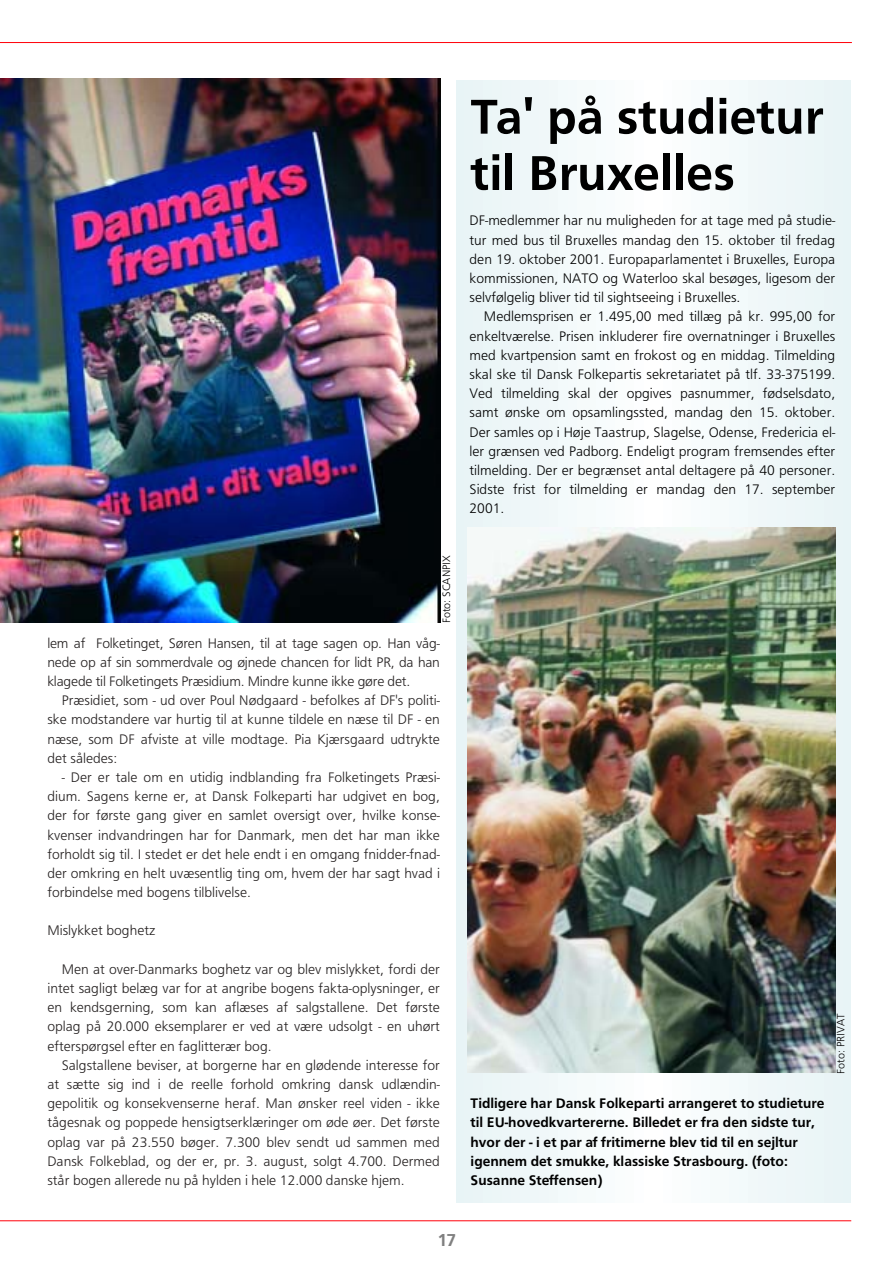
<style>
.page{position:relative;width:893px;height:1262px;background:#fff}
.page>*{position:absolute;margin:0;border:0;box-sizing:border-box;transform-origin:0 0}
.t1{font:50.7px/56.2px "Frutus T Halvfed";color:#000}
.t2{font:18px "Frutus T Halvfed";color:#808080}
.t3{font:14.4px/19.2px "Frutus T Lys";color:#231f1f;text-align:justify}
.t4{font:14.4px/19.2px "Frutus T Lys";color:#000;text-align:justify}
.t5{font:14.4px/19.2px "Frutus T Halvfed";color:#000}
.t6{font:11.25px "Frutus T Lys";color:#000}
</style>
<div class="page">
<hr style="left:0;top:42px;width:851px;height:1px;background:#ff000a">
<hr style="left:0;top:1220px;width:851px;height:1px;background:#ff000a">
<img style="left:0;top:79px;width:440px;height:543px">
<div style="left:456px;top:80px;width:394px;height:1122px;background:#e8f4f6"></div>
<div style="left:492px;top:80px;width:322px;height:1122px;background:#ecf6f7"></div>
<div style="left:539px;top:80px;width:227px;height:1122px;background:#f0f7f9"></div>
<div style="left:568px;top:80px;width:170px;height:1122px;background:#f4fafb"></div>
<div style="left:605px;top:80px;width:95px;height:1122px;background:#f8fcfd"></div>
<div style="left:634px;top:80px;width:38px;height:1122px;background:#fdfeff"></div>
<img style="left:467px;top:527px;width:368px;height:545px">
<p class="t6" style="left:442px;top:623px;width:69px;rotate:-90deg">Foto: SCANPIX</p>
<p class="t3" style="left:47px;top:634px;width:394px">lem af Folketinget, Søren Hansen, til at tage sagen op. Han våg&shy;nede op af sin sommerdvale og øjnede chancen for lidt PR, da han klagede til Folketingets Præsidium. Mindre kunne ikke gøre det.</p>
<p class="t3" style="left:47px;top:692px;width:394px;text-indent:14px">Præsidiet, som - ud over Poul Nødgaard - befolkes af DF's politi&shy;ske modstandere var hurtig til at kunne tildele en næse til DF - en næse, som DF afviste at ville modtage. Pia Kjærsgaard udtrykte det således:</p>
<p class="t3" style="left:47px;top:768px;width:394px;text-indent:14px">- Der er tale om en utidig indblanding fra Folketingets Præsi&shy;dium. Sagens kerne er, at Dansk Folkeparti har udgivet en bog, der for første gang giver en samlet oversigt over, hvilke konse&shy;kvenser indvandringen har for Danmark, men det har man ikke forholdt sig til. I stedet er det hele endt i en omgang fnidder-fnad&shy;der omkring en helt uvæsentlig ting om, hvem der har sagt hvad i forbindelse med bogens tilblivelse.</p>
<p class="t3" style="left:47px;top:922px;width:110px">Mislykket boghetz</p>
<p class="t3" style="left:47px;top:960px;width:394px;text-indent:14px">Men at over-Danmarks boghetz var og blev mislykket, fordi der intet sagligt belæg var for at angribe bogens fakta-oplysninger, er en kendsgerning, som kan aflæses af salgstallene. Det første oplag på 20.000 eksemplarer er ved at være udsolgt - en uhørt efterspørgsel efter en faglitterær bog.</p>
<p class="t3" style="left:47px;top:1056px;width:394px;text-indent:14px">Salgstallene beviser, at borgerne har en glødende interesse for at sætte sig ind i de reelle forhold omkring dansk udlændin&shy;gepolitik og konsekvenserne heraf. Man ønsker reel viden - ikke tågesnak og poppede hensigtserklæringer om øde øer. Det første oplag var på 23.550 bøger. 7.300 blev sendt ud sammen med Dansk Folkeblad, og der er, pr. 3. august, solgt 4.700. Dermed står bogen allerede nu på hylden i hele 12.000 danske hjem.</p>
<h1 class="t1" style="left:470px;top:93px;width:354px">Ta' på studietur til Bruxelles</h1>
<p class="t4" style="left:469px;top:212px;width:367px">DF-medlemmer har nu muligheden for at tage med på studie&shy;tur med bus til Bruxelles mandag den 15. oktober til fredag den 19. oktober 2001. Europaparlamentet i Bruxelles, Europa kommissionen, NATO og Waterloo skal besøges, ligesom der selvfølgelig bliver tid til sightseeing i Bruxelles.</p>
<p class="t4" style="left:469px;top:308px;width:367px;text-indent:14px">Medlemsprisen er 1.495,00 med tillæg på kr. 995,00 for enkeltværelse. Prisen inkluderer fire overnatninger i Bruxelles med kvartpension samt en frokost og en middag. Tilmelding skal ske til Dansk Folkepartis sekretariatet på tlf. 33-375199.<br>Ved tilmelding skal der opgives pasnummer, fødselsdato, samt ønske om opsamlingssted, mandag den 15. oktober.<br>Der samles op i Høje Taastrup, Slagelse, Odense, Fredericia el&shy;ler grænsen ved Padborg. Endeligt program fremsendes efter tilmelding. Der er begrænset antal deltagere på 40 personer.<br>Sidste frist for tilmelding er mandag den 17. september 2001.</p>
<p class="t5" style="left:470px;top:1095px;width:355px">Tidligere har Dansk Folkeparti arrangeret to studieture til EU-hovedkvartererne. Billedet er fra den sidste tur, hvor der - i et par af fritimerne blev tid til en sejltur igennem det smukke, klassiske Strasbourg. (foto:<br>Susanne Steffensen)</p>
<p class="t6" style="left:836px;top:1073px;width:62px;rotate:-90deg">Foto: PRIVAT</p>
<p class="t2" style="left:438px;top:1232px;width:20px">17</p>
</div>
